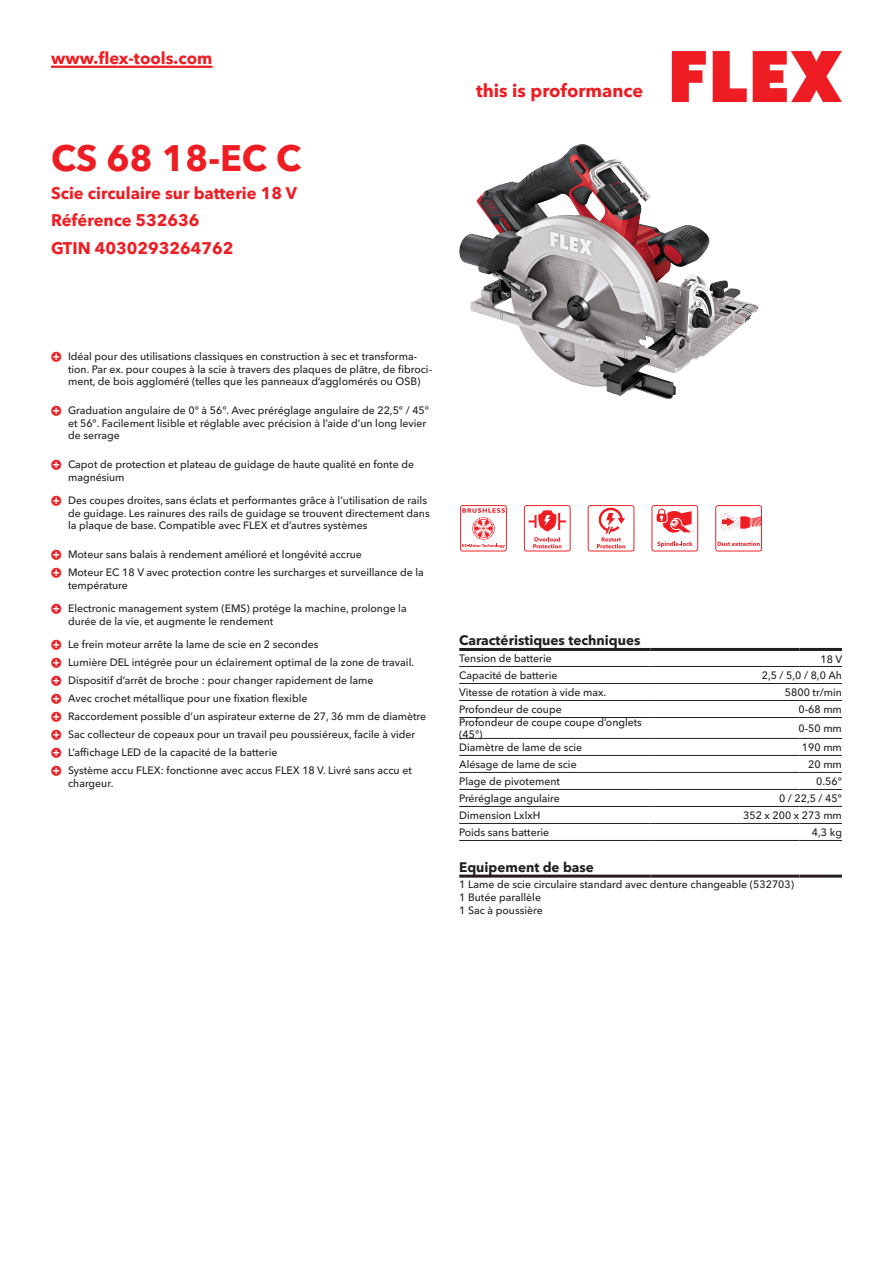
<style>
.page{position:relative;width:893px;height:1263px;background:#fff}
.page>*{position:absolute;margin:0;border:0;box-sizing:border-box;transform-origin:0 0}
.CB_AF_Product-name{font:700 36px "Avenir Next W1 G";color:#ee1d23}
.t1{font:700 18px "Avenir Next W1 G";color:#ee1d23}
.CB_AF_Product-short{font:700 16.5px "Avenir Next W1 G";color:#ee1d23}
.CB_AF_Order-number{font:700 16.5px "Avenir Next W1 G";color:#ee1d23}
.CB_AF_Table-headline{font:700 13.5px "Avenir Next W1 G";color:#231f20}
.CB_AF_Table-specific{font:500 10.5px/12.6px "Avenir Next W1 G";color:#231f20}
</style>
<div class="page">
<svg style="left:672px;top:51px;width:34px;height:51px"></svg>
<svg style="left:713px;top:51px;width:34px;height:51px"></svg>
<svg style="left:753px;top:51px;width:89px;height:51px"></svg>
<hr style="left:51px;top:66px;width:162px;height:2px;background:#ee1d23">
<img style="left:459px;top:144px;width:299px;height:256px">
<hr style="left:459px;top:666px;width:192px;height:1px;background:#231f20">
<hr style="left:651px;top:666px;width:148px;height:1px;background:#231f20">
<hr style="left:799px;top:666px;width:43px;height:1px;background:#231f20">
<hr style="left:459px;top:683px;width:192px;height:1px;background:#231f20">
<hr style="left:651px;top:683px;width:148px;height:1px;background:#231f20">
<hr style="left:799px;top:683px;width:43px;height:1px;background:#231f20">
<hr style="left:459px;top:700px;width:192px;height:1px;background:#231f20">
<hr style="left:651px;top:700px;width:148px;height:1px;background:#231f20">
<hr style="left:799px;top:700px;width:43px;height:1px;background:#231f20">
<hr style="left:459px;top:717px;width:192px;height:1px;background:#231f20">
<hr style="left:651px;top:717px;width:148px;height:1px;background:#231f20">
<hr style="left:799px;top:717px;width:43px;height:1px;background:#231f20">
<hr style="left:459px;top:738px;width:192px;height:1px;background:#231f20">
<hr style="left:651px;top:738px;width:148px;height:1px;background:#231f20">
<hr style="left:799px;top:738px;width:43px;height:1px;background:#231f20">
<hr style="left:459px;top:755px;width:192px;height:1px;background:#231f20">
<hr style="left:651px;top:755px;width:148px;height:1px;background:#231f20">
<hr style="left:799px;top:755px;width:43px;height:1px;background:#231f20">
<hr style="left:459px;top:772px;width:192px;height:1px;background:#231f20">
<hr style="left:651px;top:772px;width:148px;height:1px;background:#231f20">
<hr style="left:799px;top:772px;width:43px;height:1px;background:#231f20">
<hr style="left:459px;top:789px;width:192px;height:1px;background:#231f20">
<hr style="left:651px;top:789px;width:148px;height:1px;background:#231f20">
<hr style="left:799px;top:789px;width:43px;height:1px;background:#231f20">
<hr style="left:459px;top:806px;width:192px;height:1px;background:#231f20">
<hr style="left:651px;top:806px;width:148px;height:1px;background:#231f20">
<hr style="left:799px;top:806px;width:43px;height:1px;background:#231f20">
<hr style="left:459px;top:823px;width:192px;height:1px;background:#231f20">
<hr style="left:651px;top:823px;width:148px;height:1px;background:#231f20">
<hr style="left:799px;top:823px;width:43px;height:1px;background:#231f20">
<hr style="left:459px;top:840px;width:192px;height:1px;background:#231f20">
<hr style="left:651px;top:840px;width:148px;height:1px;background:#231f20">
<hr style="left:799px;top:840px;width:43px;height:1px;background:#231f20">
<hr style="left:459px;top:648px;width:192px;height:3px;background:#231f20">
<hr style="left:651px;top:648px;width:148px;height:3px;background:#231f20">
<hr style="left:799px;top:648px;width:43px;height:3px;background:#231f20">
<hr style="left:459px;top:875px;width:192px;height:3px;background:#231f20">
<hr style="left:651px;top:875px;width:148px;height:3px;background:#231f20">
<hr style="left:799px;top:875px;width:43px;height:3px;background:#231f20">
<svg style="left:460px;top:505px;width:47px;height:46px"></svg>
<svg style="left:524px;top:505px;width:47px;height:46px"></svg>
<svg style="left:588px;top:505px;width:46px;height:46px"></svg>
<svg style="left:651px;top:505px;width:47px;height:46px"></svg>
<svg style="left:715px;top:505px;width:47px;height:46px"></svg>
<h3 class="CB_AF_Product-short" style="left:51px;top:45px;width:163px">www.flex-tools.com</h3>
<p class="CB_AF_Product-name" style="left:51px;top:130px;width:252px">CS 68 18-EC C</p>
<p class="CB_AF_Product-short" style="left:51px;top:180px;width:248px">Scie circulaire sur batterie 18 V</p>
<p class="CB_AF_Order-number" style="left:51px;top:207px;width:150px">Référence 532636</p>
<p class="CB_AF_Order-number" style="left:51px;top:235px;width:184px">GTIN 4030293264762</p>
<h2 class="t1" style="left:476px;top:77px;width:169px">this is proformance</h2>
<p class="CB_AF_Table-specific" style="left:68px;top:349px;width:365px">Idéal pour des utilisations classiques en construction à sec et transforma&shy;tion. Par ex. pour coupes à la scie à travers des plaques de plâtre, de fibroci&shy;ment, de bois aggloméré (telles que les panneaux d’agglomérés ou OSB)</p>
<p class="CB_AF_Table-specific" style="left:68px;top:403px;width:363px">Graduation angulaire de 0° à 56°. Avec préréglage angulaire de 22,5° / 45° et 56°. Facilement lisible et réglable avec précision à l’aide d’un long levier de serrage</p>
<p class="CB_AF_Table-specific" style="left:68px;top:457px;width:347px">Capot de protection et plateau de guidage de haute qualité en fonte de magnésium</p>
<p class="CB_AF_Table-specific" style="left:68px;top:493px;width:363px">Des coupes droites, sans éclats et performantes grâce à l’utilisation de rails de guidage. Les rainures des rails de guidage se trouvent directement dans la plaque de base. Compatible avec FLEX et d’autres systèmes</p>
<p class="CB_AF_Table-specific" style="left:68px;top:547px;width:295px">Moteur sans balais à rendement amélioré et longévité accrue</p>
<p class="CB_AF_Table-specific" style="left:68px;top:565px;width:357px">Moteur EC 18 V avec protection contre les surcharges et surveillance de la température</p>
<p class="CB_AF_Table-specific" style="left:68px;top:601px;width:340px">Electronic management system (EMS) protége la machine, prolonge la durée de la vie, et augmente le rendement</p>
<p class="CB_AF_Table-specific" style="left:68px;top:637px;width:252px">Le frein moteur arrête la lame de scie en 2 secondes</p>
<p class="CB_AF_Table-specific" style="left:68px;top:655px;width:348px">Lumière DEL intégrée pour un éclairement optimal de la zone de travail.</p>
<p class="CB_AF_Table-specific" style="left:68px;top:673px;width:307px">Dispositif d’arrêt de broche : pour changer rapidement de lame</p>
<p class="CB_AF_Table-specific" style="left:68px;top:691px;width:241px">Avec crochet métallique pour une fixation flexible</p>
<p class="CB_AF_Table-specific" style="left:68px;top:709px;width:360px">Raccordement possible d’un aspirateur externe de 27, 36 mm de diamètre</p>
<p class="CB_AF_Table-specific" style="left:68px;top:727px;width:349px">Sac collecteur de copeaux pour un travail peu poussiéreux, facile à vider</p>
<p class="CB_AF_Table-specific" style="left:68px;top:745px;width:211px">L’affichage LED de la capacité de la batterie</p>
<p class="CB_AF_Table-specific" style="left:68px;top:763px;width:345px">Système accu FLEX: fonctionne avec accus FLEX 18 V. Livré sans accu et chargeur.</p>
<p class="CB_AF_Table-headline" style="left:459px;top:630px;width:183px">Caractéristiques techniques</p>
<p class="CB_AF_Table-specific" style="left:459px;top:651px;width:94px">Tension de batterie</p>
<p class="CB_AF_Table-specific" style="left:820px;top:652px;width:23px">18 V</p>
<p class="CB_AF_Table-specific" style="left:459px;top:668px;width:100px">Capacité de batterie</p>
<p class="CB_AF_Table-specific" style="left:762px;top:668px;width:82px">2,5 / 5,0 / 8,0 Ah</p>
<p class="CB_AF_Table-specific" style="left:459px;top:685px;width:149px">Vitesse de rotation à vide max.</p>
<p class="CB_AF_Table-specific" style="left:785px;top:685px;width:59px">5800 tr/min</p>
<p class="CB_AF_Table-specific" style="left:459px;top:702px;width:104px">Profondeur de coupe</p>
<p class="CB_AF_Table-specific" style="left:799px;top:702px;width:45px">0-68 mm</p>
<p class="CB_AF_Table-specific" style="left:459px;top:715px;width:184px">Profondeur de coupe coupe d’onglets (45°)</p>
<p class="CB_AF_Table-specific" style="left:799px;top:721px;width:45px">0-50 mm</p>
<p class="CB_AF_Table-specific" style="left:459px;top:740px;width:125px">Diamètre de lame de scie</p>
<p class="CB_AF_Table-specific" style="left:802px;top:740px;width:41px">190 mm</p>
<p class="CB_AF_Table-specific" style="left:459px;top:757px;width:119px">Alésage de lame de scie</p>
<p class="CB_AF_Table-specific" style="left:808px;top:757px;width:35px">20 mm</p>
<p class="CB_AF_Table-specific" style="left:459px;top:774px;width:102px">Plage de pivotement</p>
<p class="CB_AF_Table-specific" style="left:816px;top:774px;width:27px">0.56°</p>
<p class="CB_AF_Table-specific" style="left:459px;top:791px;width:102px">Préréglage angulaire</p>
<p class="CB_AF_Table-specific" style="left:779px;top:791px;width:64px">0 / 22,5 / 45°</p>
<p class="CB_AF_Table-specific" style="left:459px;top:808px;width:83px">Dimension LxlxH</p>
<p class="CB_AF_Table-specific" style="left:743px;top:808px;width:100px">352 x 200 x 273 mm</p>
<p class="CB_AF_Table-specific" style="left:459px;top:825px;width:91px">Poids sans batterie</p>
<p class="CB_AF_Table-specific" style="left:812px;top:825px;width:32px">4,3 kg</p>
<p class="CB_AF_Table-headline" style="left:459px;top:856px;width:136px">Equipement de base</p>
<p class="CB_AF_Table-specific" style="left:459px;top:877px;width:336px">1 Lame de scie circulaire standard avec denture changeable (532703)<br>1 Butée parallèle<br>1 Sac à poussière</p>
</div>
